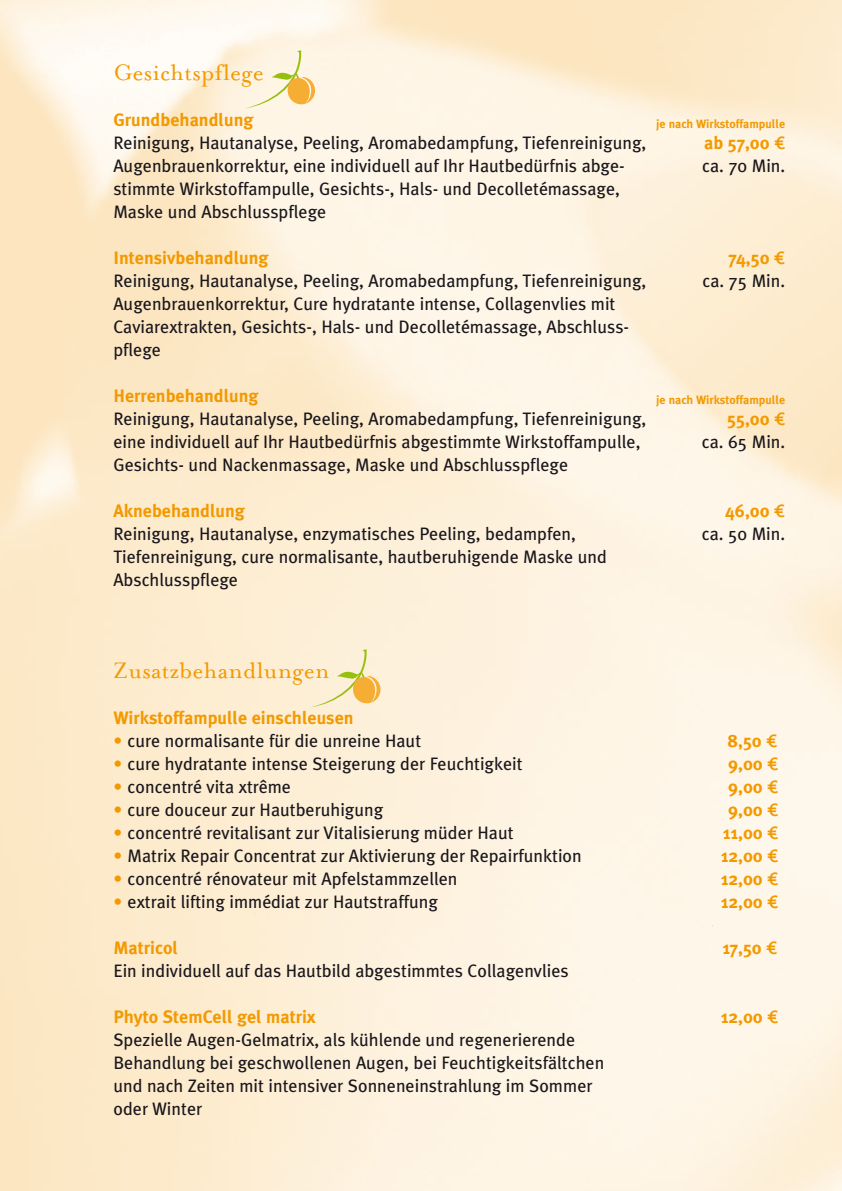
<style>
.page{position:relative;width:842px;height:1191px;background:#fff}
.page>*{position:absolute;margin:0;border:0;box-sizing:border-box;transform-origin:0 0}
.t1{font:26px "Mrs Eaves Roman";letter-spacing:.01em;color:#f39900}
.t2{font:18px/23px "Meta Plus";color:#1a171c}
.t3{font:700 18px/23px "Meta Plus";color:#f39900;text-align:center}
.t4{font:700 12px "Meta Plus";color:#f39900}
.s1{font-weight:700;color:#f39900}
.s2{font-family:"Meta Euro";color:#f39900}
.s3{color:#f39900}
.s4{font-family:"Meta Euro";font-weight:400}
</style>
<div class="page">
<svg style="left:245px;top:50px;width:70px;height:58px;background:#f6e7bf"></svg>
<svg style="left:310px;top:649px;width:70px;height:58px;background:#f6e3b7"></svg>
<h1 class="t1" style="left:113px;top:58px;width:152px">Gesichtspflege</h1>
<p class="t3" style="left:113px;top:108px;width:141px">Grundbehandlung</p>
<p class="t2" style="left:113px;top:131px;width:534px">Reinigung, Hautanalyse, Peeling, Aromabedampfung, Tiefenreinigung, Augenbrauenkorrektur, eine individuell auf Ihr Hautbedürfnis abge&shy;stimmte Wirkstoffampulle, Gesichts-, Hals- und Decolletémassage, Maske und Abschlusspflege</p>
<p class="t3" style="left:113px;top:246px;width:156px">Intensivbehandlung</p>
<p class="t2" style="left:113px;top:269px;width:534px">Reinigung, Hautanalyse, Peeling, Aromabedampfung, Tiefenreinigung, Augenbrauenkorrektur, Cure hydratante intense, Collagenvlies mit Caviarextrakten, Gesichts-, Hals- und Decolletémassage, Abschluss&shy;pflege</p>
<p class="t3" style="left:113px;top:384px;width:147px">Herrenbehandlung</p>
<p class="t2" style="left:113px;top:407px;width:534px">Reinigung, Hautanalyse, Peeling, Aromabedampfung, Tiefenreinigung, eine individuell auf Ihr Hautbedürfnis abgestimmte Wirkstoffampulle,<br>Gesichts- und Nackenmassage, Maske und Abschlusspflege</p>
<p class="t3" style="left:113px;top:499px;width:133px">Aknebehandlung</p>
<p class="t2" style="left:113px;top:522px;width:495px">Reinigung, Hautanalyse, enzymatisches Peeling, bedampfen,<br>Tiefenreinigung, cure normalisante, hautberuhigende Maske und<br>Abschlusspflege</p>
<p class="t4" style="left:656px;top:117px;width:131px">je nach Wirkstoffampulle</p>
<p class="t2" style="left:702px;top:131px;width:85px"><span class="s1">ab 57,00</span> <span class="s2">5 </span>ca. 70 Min.</p>
<p class="t2" style="left:702px;top:246px;width:84px;text-align:right"><span class="s1">74,50</span> <span class="s2">5 </span>ca. 75 Min.</p>
<p class="t4" style="left:656px;top:393px;width:131px">je nach Wirkstoffampulle</p>
<p class="t2" style="left:702px;top:407px;width:85px;text-align:right"><span class="s1">55,00</span> <span class="s2">5 </span>ca. 65 Min.</p>
<p class="t2" style="left:702px;top:499px;width:85px;text-align:right"><span class="s1">46,00</span> <span class="s2">5 </span>ca. 50 Min.</p>
<h1 class="t1" style="left:113px;top:656px;width:218px">Zusatzbehandlungen</h1>
<p class="t3" style="left:113px;top:706px;width:242px">Wirkstoffampulle einschleusen</p>
<p class="t2" style="left:113px;top:729px;width:309px"><span class="s3">•</span> cure normalisante für die unreine Haut</p>
<p class="t2" style="left:113px;top:752px;width:411px"><span class="s3">•</span> cure hydratante intense Steigerung der Feuchtigkeit</p>
<p class="t2" style="left:113px;top:775px;width:179px"><span class="s3">•</span> concentré vita xtrême</p>
<p class="t2" style="left:113px;top:798px;width:271px"><span class="s3">•</span> cure douceur zur Hautberuhigung</p>
<p class="t2" style="left:113px;top:821px;width:402px"><span class="s3">•</span> concentré revitalisant zur Vitalisierung müder Haut</p>
<p class="t2" style="left:113px;top:844px;width:470px"><span class="s3">•</span> Matrix Repair Concentrat zur Aktivierung der Repairfunktion</p>
<p class="t2" style="left:113px;top:867px;width:346px"><span class="s3">•</span> concentré rénovateur mit Apfelstammzellen</p>
<p class="t2" style="left:113px;top:890px;width:326px"><span class="s3">•</span> extrait lifting immédiat zur Hautstraffung</p>
<p class="t3" style="left:113px;top:936px;width:66px">Matricol</p>
<p class="t2" style="left:113px;top:959px;width:457px">Ein individuell auf das Hautbild abgestimmtes Collagenvlies</p>
<p class="t3" style="left:113px;top:1005px;width:204px">Phyto StemCell gel matrix</p>
<p class="t2" style="left:113px;top:1028px;width:492px">Spezielle Augen-Gelmatrix, als kühlende und regenerierende Behandlung bei geschwollenen Augen, bei Feuchtigkeitsfältchen und nach Zeiten mit intensiver Sonneneinstrahlung im Sommer oder Winter</p>
<p class="t3" style="left:721px;top:729px;width:59px">8,50 <span class="s4">5<br></span>9,00 <span class="s4">5<br></span>9,00 <span class="s4">5<br></span>9,00 <span class="s4">5<br></span>11,00 <span class="s4">5<br></span>12,00 <span class="s4">5<br></span>12,00 <span class="s4">5<br></span>12,00 <span class="s4">5</span></p>
<p class="t3" style="left:723px;top:936px;width:56px">17,50 <span class="s4">5</span></p>
<p class="t3" style="left:721px;top:1005px;width:59px">12,00 <span class="s4">5</span></p>
</div>
